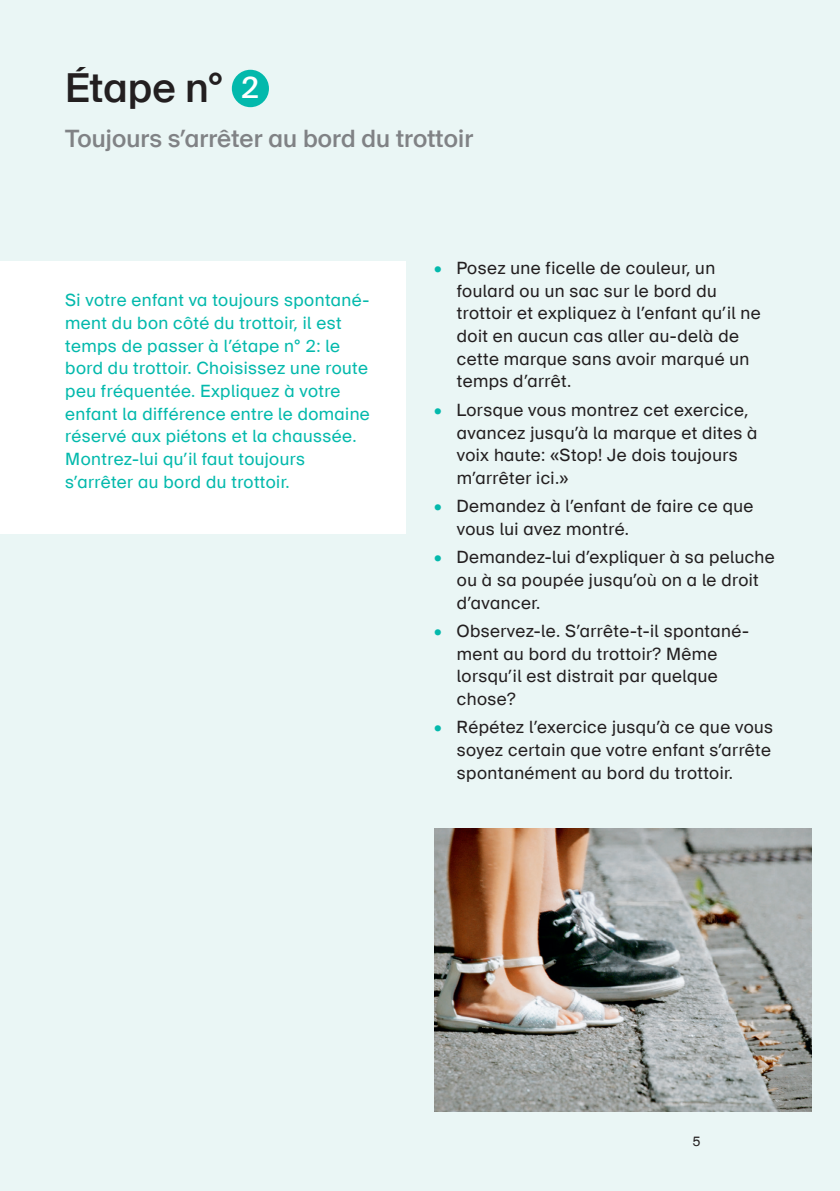
<style>
.page{position:relative;width:840px;height:1191px;background:#fff}
.page>*{position:absolute;margin:0;border:0;box-sizing:border-box;transform-origin:0 0}
.t1{font:500 40px "BFU Suisse";color:#231f20}
.t2{font:500 29.4px "BFU Suisse";color:#fff}
.t3{font:500 24px "BFU Suisse";letter-spacing:.005em;color:#808285}
.t4{font:17px/22.6px "BFU Suisse";letter-spacing:.025em;color:#231f20}
.t5{font:17px/22.6px "BFU Suisse";letter-spacing:.025em;color:#03b9ac}
.t6{font:13px "BFU Suisse";color:#231f20}
.s1{font-size:16.6px}
.s2{color:#03b9ac}
</style>
<div class="page">
<div style="left:0;top:0;width:839px;height:1191px;background:#eaf6f5"></div>
<img style="left:434px;top:828px;width:377px;height:283px">
<div style="left:232px;top:70px;width:37px;height:37px;background:#03b9ac;border-radius:50%"></div>
<div style="left:0;top:261px;width:405px;height:272px;background:#fff"></div>
<h1 class="t1" style="left:65px;top:65px;width:158px">Étape n°</h1>
<h3 class="t3" style="left:65px;top:125px;width:409px">Toujours s’arrêter au bord du trottoir</h3>
<h2 class="t2" style="left:240px;top:71px;width:21px">2</h2>
<p class="t5" style="left:65px;top:289px;width:306px">Si votre enfant va toujours spontané&shy;ment du bon côté du trottoir, il est temps de passer à l’étape n° <span class="s1">2</span>: le bord du trottoir. Choisissez une route peu fréquentée. Expliquez à votre enfant la différence entre le domaine réservé aux piétons et la chaussée.<br>Montrez-lui qu’il faut toujours s’arrêter au bord du trottoir.</p>
<p class="t4" style="left:456px;top:257px;width:305px;text-indent:-23px"><span class="s2">•</span> Posez une ficelle de couleur, un foulard ou un sac sur le bord du trottoir et expliquez à l’enfant qu’il ne doit en aucun cas aller au-delà de cette marque sans avoir marqué un temps d’arrêt.</p>
<p class="t4" style="left:456px;top:399px;width:302px;text-indent:-23px"><span class="s2">•</span> Lorsque vous montrez cet exercice, avancez jusqu’à la marque et dites à voix haute: «Stop! Je dois toujours m’arrêter ici.»</p>
<p class="t4" style="left:456px;top:495px;width:298px;text-indent:-23px"><span class="s2">•</span> Demandez à l’enfant de faire ce que vous lui avez montré.</p>
<p class="t4" style="left:456px;top:546px;width:319px;text-indent:-23px"><span class="s2">•</span> Demandez-lui d’expliquer à sa peluche ou à sa poupée jusqu’où on a le droit d’avancer.</p>
<p class="t4" style="left:456px;top:620px;width:293px;text-indent:-23px"><span class="s2">•</span> Observez-le. S’arrête-t-il spontané&shy;ment au bord du trottoir? Même lorsqu’il est distrait par quelque chose?</p>
<p class="t4" style="left:456px;top:716px;width:317px;text-indent:-23px"><span class="s2">•</span> Répétez l’exercice jusqu’à ce que vous soyez certain que votre enfant s’arrête spontanément au bord du trottoir.</p>
<p class="t6" style="left:691px;top:1133px;width:10px">5</p>
</div>
